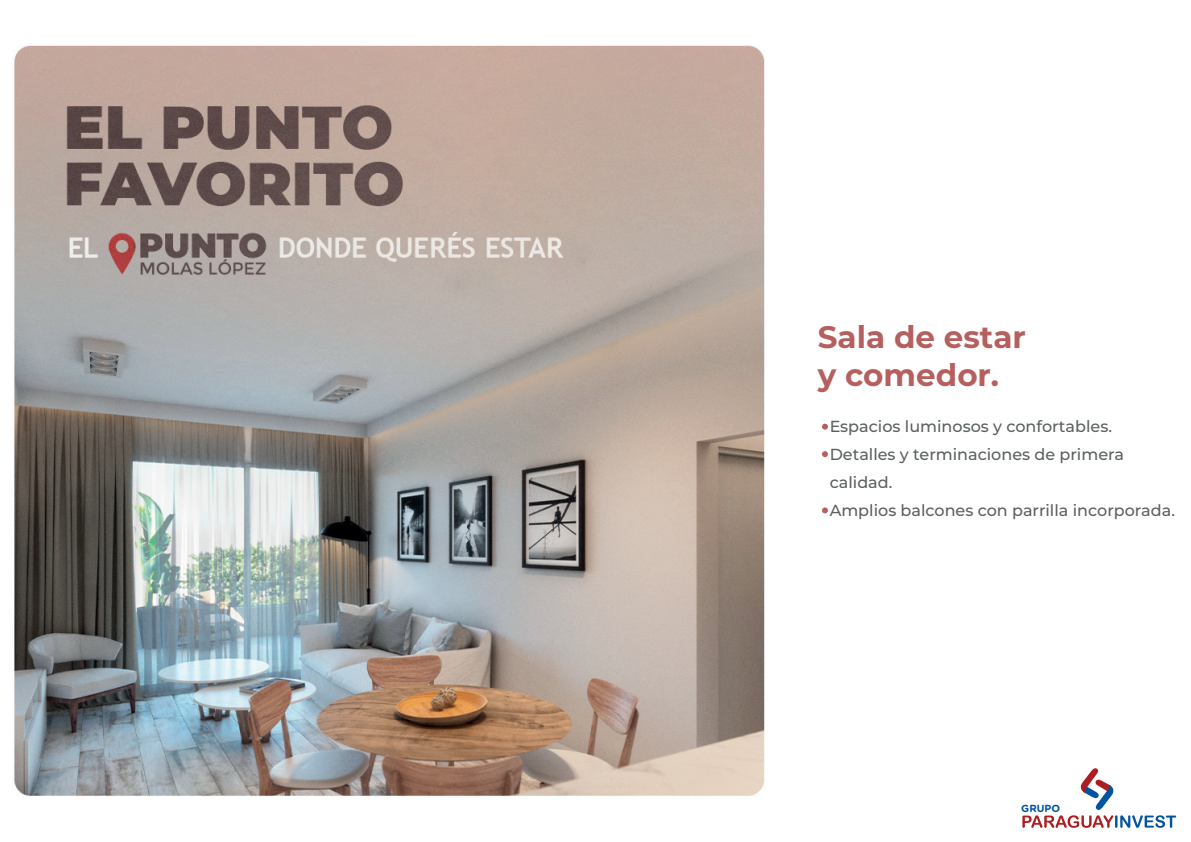
<style>
.page{position:relative;width:1191px;height:842px;background:#fff}
.page>*{position:absolute;margin:0;border:0;box-sizing:border-box;transform-origin:0 0}
.t1{font:700 31px/37.2px "Montserrat";color:#b55f5e}
.t2{font:500 16px/28px "Montserrat";color:#5c6061}
.t3{font:700 10.3px "Gotham Rounded";color:#0253a0}
</style>
<div class="page">
<svg style="left:1022px;top:768px;width:154px;height:60px"></svg>
<img style="left:14px;top:45px;width:750px;height:752px">
<svg style="left:822px;top:424px;width:6px;height:6px"></svg>
<svg style="left:822px;top:451px;width:6px;height:6px"></svg>
<svg style="left:822px;top:507px;width:6px;height:6px"></svg>
<h1 class="t1" style="left:818px;top:317px;width:209px">Sala de estar y comedor.</h1>
<p class="t2" style="left:829px;top:411px;width:347px">Espacios luminosos y confortables.<br>Detalles y terminaciones de primera calidad.<br>Amplios balcones con parrilla incorporada.</p>
<p class="t3" style="left:1021px;top:801px;width:40px">GRUPO</p>
</div>
